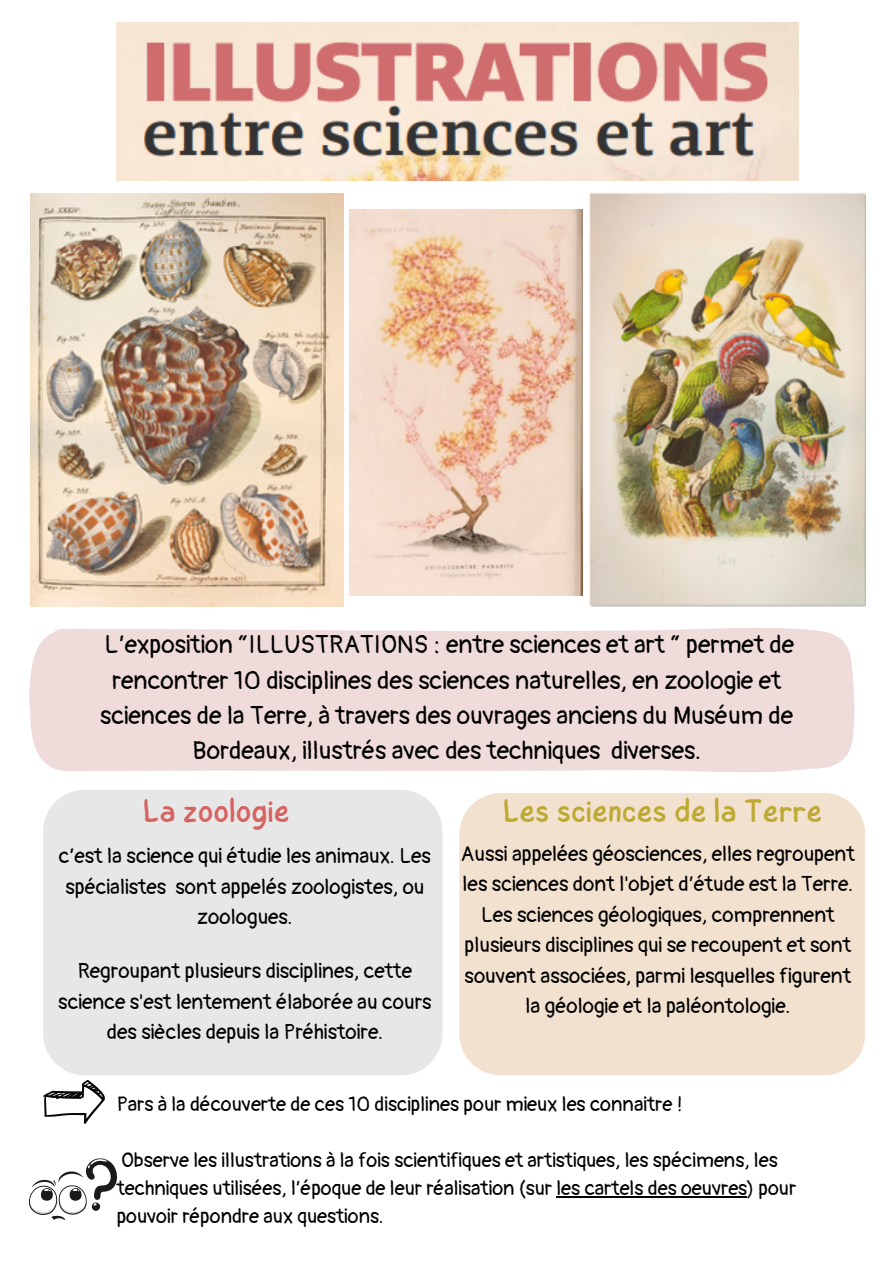
<style>
.page{position:relative;width:893px;height:1264px;background:#fff}
.page>*{position:absolute;margin:0;border:0;box-sizing:border-box;transform-origin:0 0}
.t1{font:32.55px "Childos Arabic";color:#bdaa33}
.t2{font:32.55px "Childos Arabic";color:#d86262}
.t3{font:25.05px/35.4px "Pangolin";color:#000;text-align:center}
.t4{font:21px/30.3px "Pangolin";color:#000;text-align:center}
.t5{font:20.25px/28.2px "Pangolin";color:#000}
</style>
<div class="page">
<img style="left:117px;top:23px;width:681px;height:157px">
<div style="left:29px;top:628px;width:826px;height:144px;background:#f0dbdb"></div>
<img style="left:30px;top:193px;width:313px;height:413px">
<img style="left:589px;top:193px;width:276px;height:413px">
<img style="left:350px;top:209px;width:233px;height:386px">
<div style="left:43px;top:790px;width:399px;height:285px;background:#e7e7e7"></div>
<div style="left:459px;top:793px;width:406px;height:282px;background:#f3e1cf"></div>
<hr style="left:556px;top:1195px;width:191px;height:2px;background:#000">
<svg style="left:43px;top:1079px;width:62px;height:44px"></svg>
<svg style="left:29px;top:1158px;width:88px;height:61px"></svg>
<h1 class="t3" style="left:100px;top:627px;width:695px">L’exposition “ILLUSTRATIONS : entre sciences et art “ permet de rencontrer 10 disciplines des sciences naturelles, en zoologie et sciences de la Terre, à travers des ouvrages anciens du Muséum de Bordeaux, illustrés avec des techniques diverses.</h1>
<h2 class="t2" style="left:143px;top:788px;width:148px">La zoologie</h2>
<p class="t4" style="left:59px;top:841px;width:373px">c’est la science qui étudie les animaux. Les spécialistes sont appelés zoologistes, ou zoologues.</p>
<p class="t4" style="left:58px;top:956px;width:375px">Regroupant plusieurs disciplines, cette science s'est lentement élaborée au cours des siècles depuis la Préhistoire.</p>
<p class="t1" style="left:503px;top:788px;width:321px">Les sciences de la Terre</p>
<h1 class="t4" style="left:461px;top:839px;width:395px;text-align:left">Aussi appelées géosciences, elles regroupent les sciences dont l'objet d’étude est la Terre.</h1>
<p class="t4" style="left:464px;top:900px;width:388px">Les sciences géologiques, comprennent plusieurs disciplines qui se recoupent et sont souvent associées, parmi lesquelles figurent la géologie et la paléontologie.</p>
<p class="t5" style="left:117px;top:1090px;width:567px">Pars à la découverte de ces 10 disciplines pour mieux les connaitre !</p>
<p class="t5" style="left:117px;top:1146px;width:681px">Observe les illustrations à la fois scientifiques et artistiques, les spécimens, les techniques utilisées, l’époque de leur réalisation (sur les cartels des oeuvres) pour pouvoir répondre aux questions.</p>
</div>
